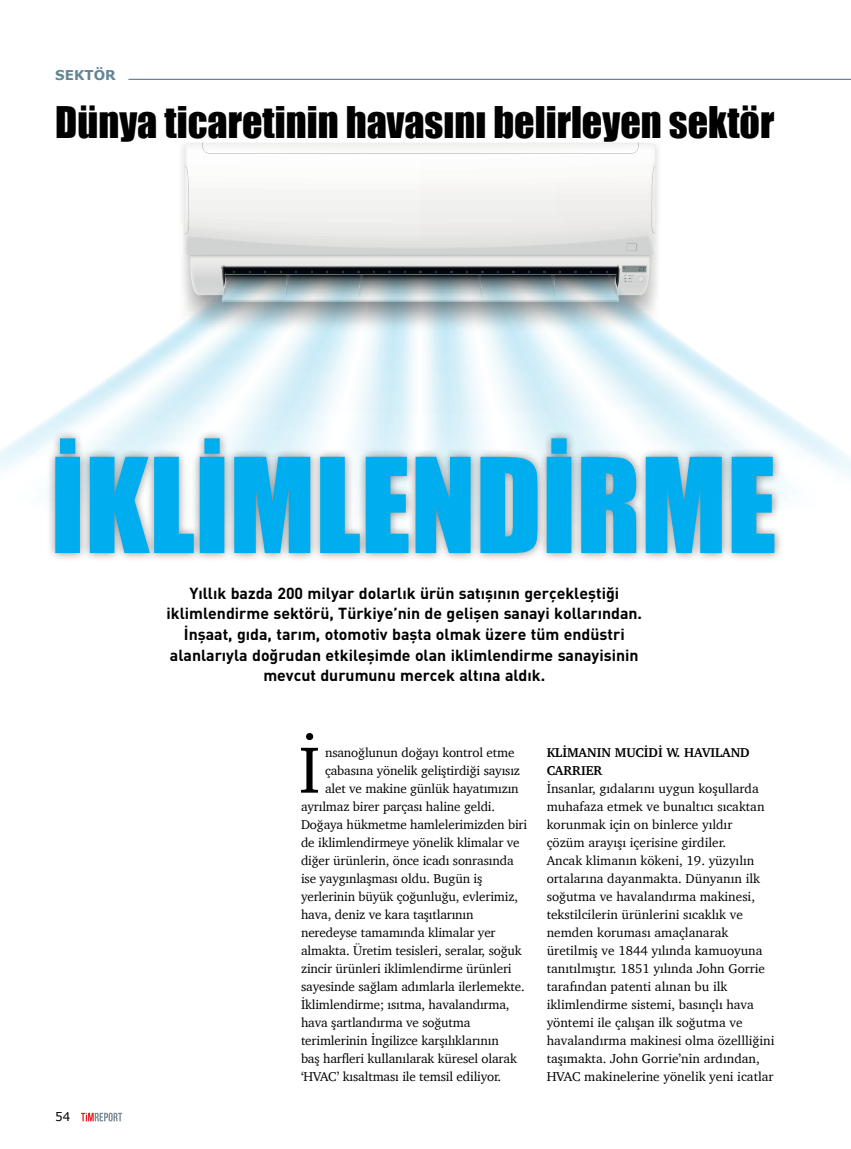
<style>
.page{position:relative;width:851px;height:1149px;background:#fff}
.page>*{position:absolute;margin:0;border:0;box-sizing:border-box;transform-origin:0 0}
.t1{font:66.75px "Charter";color:#000}
.t2{font:40.05px "Impact";color:#000}
.t3{font:700 15.9px/20.5px "DIN";color:#000;text-align:center}
.t4{font:700 13.5px "Verdana";color:#648595}
.t5{font:13.2px/18px "Charter";letter-spacing:-.01em;color:#000}
.t6{font:700 13.2px/18px "Charter";color:#000}
.t7{font:12px "Verdana";color:#000}
</style>
<div class="page">
<svg style="left:81px;top:1112px;width:41px;height:9px"></svg>
<hr style="left:128px;top:79px;width:722px;height:1px;background:#648595">
<svg style="left:184px;top:143px;width:471px;height:112px"></svg>
<svg style="left:201px;top:142px;width:439px;height:13px"></svg>
<svg style="left:650px;top:165px;width:5px;height:69px"></svg>
<svg style="left:184px;top:165px;width:5px;height:69px"></svg>
<svg style="left:190px;top:242px;width:459px;height:23px;background:#dadbda"></svg>
<svg style="left:0;top:265px;width:850px;height:231px"></svg>
<div style="left:46px;top:429px;width:737px;height:133px;background:#000;opacity:.45"></div>
<svg style="left:55px;top:438px;width:719px;height:115px;background:#52c1eb"></svg>
<p class="t4" style="left:55px;top:65px;width:62px">SEKTÖR</p>
<h2 class="t2" style="left:55px;top:91px;width:720px">Dünya ticaretinin havasını belirleyen sektör</h2>
<p class="t3" style="left:166px;top:582px;width:477px">Yıllık bazda 200 milyar dolarlık ürün satışının gerçekleştiği iklimlendirme sektörü, Türkiye’nin de gelişen sanayi kollarından.<br>İnşaat, gıda, tarım, otomotiv başta olmak üzere tüm endüstri alanlarıyla doğrudan etkileşimde olan iklimlendirme sanayisinin mevcut durumunu mercek altına aldık.</p>
<p class="t7" style="left:55px;top:1108px;width:17px">54</p>
<h1 class="t1" style="left:298px;top:712px;width:23px">İ</h1>
<p class="t5" style="left:325px;top:742px;width:191px">nsanoğlunun doğayı kontrol etme</p>
<p class="t5" style="left:325px;top:760px;width:196px">çabasına yönelik geliştirdiği sayısız</p>
<p class="t5" style="left:325px;top:778px;width:195px">alet ve makine günlük hayatımızın</p>
<p class="t5" style="left:301px;top:796px;width:196px">ayrılmaz birer parçası haline geldi.</p>
<p class="t5" style="left:301px;top:814px;width:227px">Doğaya hükmetme hamlelerimizden biri</p>
<p class="t5" style="left:301px;top:832px;width:220px">de iklimlendirmeye yönelik klimalar ve</p>
<p class="t5" style="left:301px;top:850px;width:214px">diğer ürünlerin, önce icadı sonrasında</p>
<p class="t5" style="left:301px;top:868px;width:183px">ise yaygınlaşması oldu. Bugün iş</p>
<p class="t5" style="left:301px;top:886px;width:218px">yerlerinin büyük çoğunluğu, evlerimiz,</p>
<p class="t5" style="left:301px;top:904px;width:174px">hava, deniz ve kara taşıtlarının</p>
<p class="t5" style="left:301px;top:922px;width:196px">neredeyse tamamında klimalar yer</p>
<p class="t5" style="left:301px;top:940px;width:222px">almakta. Üretim tesisleri, seralar, soğuk</p>
<p class="t5" style="left:301px;top:958px;width:212px">zincir ürünleri iklimlendirme ürünleri</p>
<p class="t5" style="left:301px;top:976px;width:225px">sayesinde sağlam adımlarla ilerlemekte.</p>
<p class="t5" style="left:301px;top:994px;width:210px">İklimlendirme; ısıtma, havalandırma,</p>
<p class="t5" style="left:301px;top:1012px;width:171px">hava şartlandırma ve soğutma</p>
<p class="t5" style="left:301px;top:1030px;width:199px">terimlerinin İngilizce karşılıklarının</p>
<p class="t5" style="left:301px;top:1048px;width:217px">baş harfleri kullanılarak küresel olarak</p>
<p class="t5" style="left:301px;top:1066px;width:202px">‘HVAC’ kısaltması ile temsil ediliyor.</p>
<p class="t6" style="left:546px;top:742px;width:204px">KLIMANIN MUCIDI W. HAVILAND<br>CARRIER</p>
<p class="t5" style="left:546px;top:778px;width:229px">İnsanlar, gıdalarını uygun koşullarda muhafaza etmek ve bunaltıcı sıcaktan korunmak için on binlerce yıldır<br>çözüm arayışı içerisine girdiler.<br>Ancak klimanın kökeni, 19. yüzyılın ortalarına dayanmakta. Dünyanın ilk soğutma ve havalandırma makinesi, tekstilcilerin ürünlerini sıcaklık ve nemden koruması amaçlanarak üretilmiş ve 1844 yılında kamuoyuna tanıtılmıştır. 1851 yılında John Gorrie tarafından patenti alınan bu ilk iklimlendirme sistemi, basınçlı hava yöntemi ile çalışan ilk soğutma ve havalandırma makinesi olma özellliğini taşımakta. John Gorrie’nin ardından, HVAC makinelerine yönelik yeni icatlar</p>
</div>
